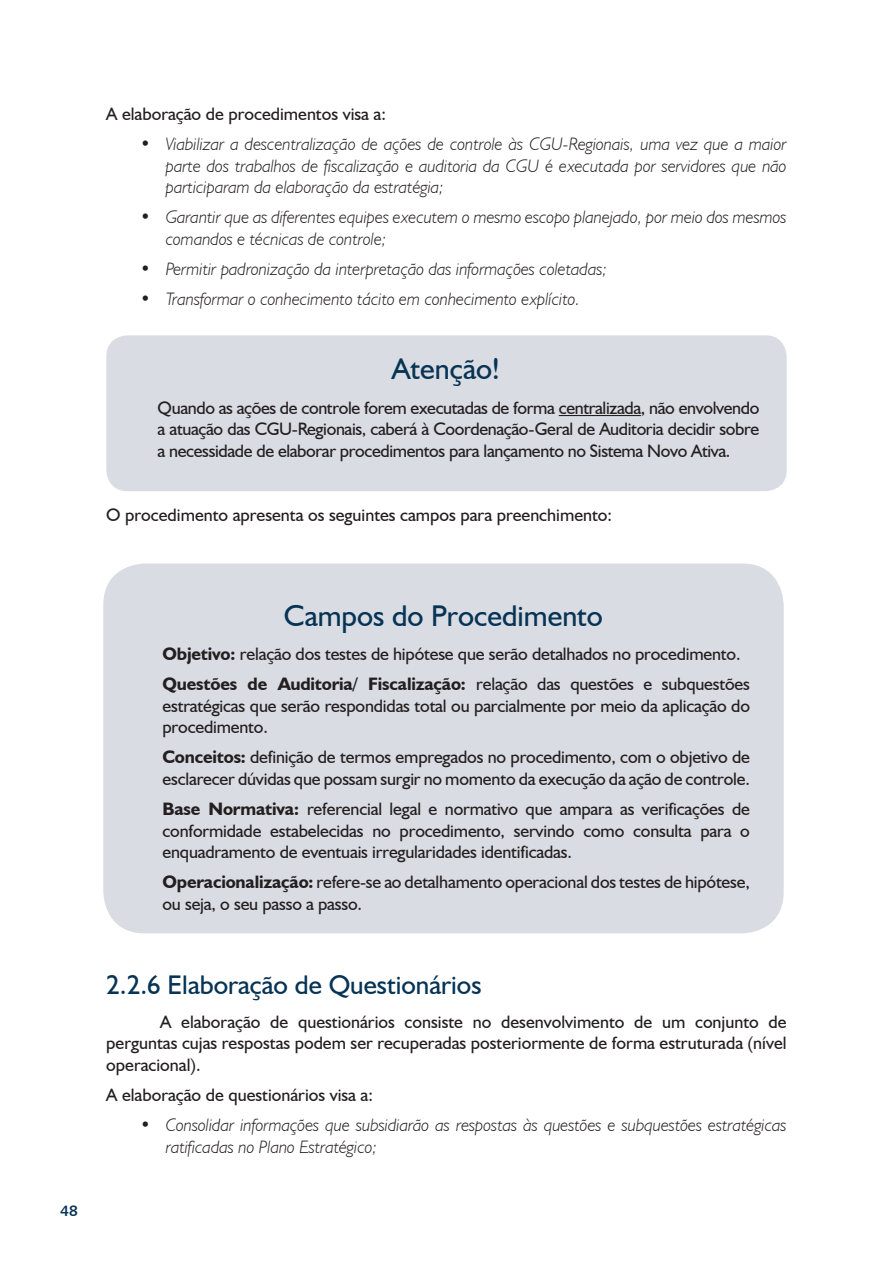
<style>
.page{position:relative;width:893px;height:1263px;background:#fff}
.page>*{position:absolute;margin:0;border:0;box-sizing:border-box;transform-origin:0 0}
.t1{font:30px "Humanist 521 BT";color:#073354}
.t2{font:27px "Humanist 521 BT";color:#073354}
.t3{font:18px/21.6px "Humanist 521 BT";letter-spacing:-.01em;color:#231f20}
.t4{font:italic 300 18px/21.6px "Humanist 521 BT";color:#231f20}
.t5{font:15px "Humanist 531 BT Bold A";color:#073354}
.s1{font-weight:700}
</style>
<div class="page">
<div style="left:106px;top:335px;width:681px;height:156px;background:#dadce3;border-radius:21px"></div>
<hr style="left:559px;top:415px;width:82px;height:1px;background:#231f20">
<div style="left:106px;top:566px;width:675px;height:364px;background:#dadce3;border-radius:38px"></div>
<div style="left:103px;top:563px;width:681px;height:370px;border:6px solid #dadce3;border-radius:38px"></div>
<p class="t3" style="left:106px;top:103px;width:281px">A elaboração de procedimentos visa a:</p>
<p class="t4" style="left:166px;top:133px;width:622px;text-align:justify;text-indent:-26px">• Viabilizar a descentralização de ações de controle às CGU-Regionais, uma vez que a maior parte dos trabalhos de fiscalização e auditoria da CGU é executada por servidores que não participaram da elaboração da estratégia;</p>
<p class="t4" style="left:166px;top:206px;width:622px;text-indent:-26px">• Garantir que as diferentes equipes executem o mesmo escopo planejado, por meio dos mesmos comandos e técnicas de controle;</p>
<p class="t4" style="left:140px;top:258px;width:468px">• Permitir padronização da interpretação das informações coletadas;</p>
<p class="t4" style="left:140px;top:288px;width:441px">• Transformar o conhecimento tácito em conhecimento explícito.</p>
<h1 class="t1" style="left:392px;top:350px;width:109px">Atenção!</h1>
<p class="t3" style="left:158px;top:396px;width:603px;text-align:justify">Quando as ações de controle forem executadas de forma centralizada, não envolvendo a atuação das CGU-Regionais, caberá à Coordenação-Geral de Auditoria decidir sobre a necessidade de elaborar procedimentos para lançamento no Sistema Novo Ativa.</p>
<p class="t3" style="left:106px;top:504px;width:507px">O procedimento apresenta os seguintes campos para preenchimento:</p>
<p class="t5" style="left:60px;top:1201px;width:19px">48</p>
<h1 class="t1" style="left:284px;top:597px;width:321px">Campos do Procedimento</h1>
<p class="t3" style="left:163px;top:638px;width:589px;line-height:30.2px"><span class="s1">Objetivo:</span> relação dos testes de hipótese que serão detalhados no procedimento.<br><span class="s1">Questões de Auditoria/ Fiscalização:</span> relação das questões e subquestões</p>
<p class="t3" style="left:163px;top:694px;width:589px">estratégicas que serão respondidas total ou parcialmente por meio da aplicação do procedimento.</p>
<p class="t3" style="left:163px;top:746px;width:589px"><span class="s1">Conceitos:</span> definição de termos empregados no procedimento, com o objetivo de esclarecer dúvidas que possam surgir no momento da execução da ação de controle.</p>
<p class="t3" style="left:163px;top:798px;width:589px;text-align:justify"><span class="s1">Base Normativa:</span> referencial legal e normativo que ampara as verificações de conformidade estabelecidas no procedimento, servindo como consulta para o enquadramento de eventuais irregularidades identificadas.</p>
<p class="t3" style="left:163px;top:871px;width:589px"><span class="s1">Operacionalização:</span> refere-se ao detalhamento operacional dos testes de hipótese, ou seja, o seu passo a passo.</p>
<h2 class="t2" style="left:106px;top:968px;width:377px">2.2.6 Elaboração de Questionários</h2>
<p class="t3" style="left:106px;top:1010px;width:682px;text-align:justify;text-indent:54px">A elaboração de questionários consiste no desenvolvimento de um conjunto de perguntas cujas respostas podem ser recuperadas posteriormente de forma estruturada (nível operacional).</p>
<p class="t3" style="left:106px;top:1084px;width:268px">A elaboração de questionários visa a:</p>
<p class="t4" style="left:166px;top:1114px;width:622px;text-indent:-26px">• Consolidar informações que subsidiarão as respostas às questões e subquestões estratégicas ratificadas no Plano Estratégico;</p>
</div>
